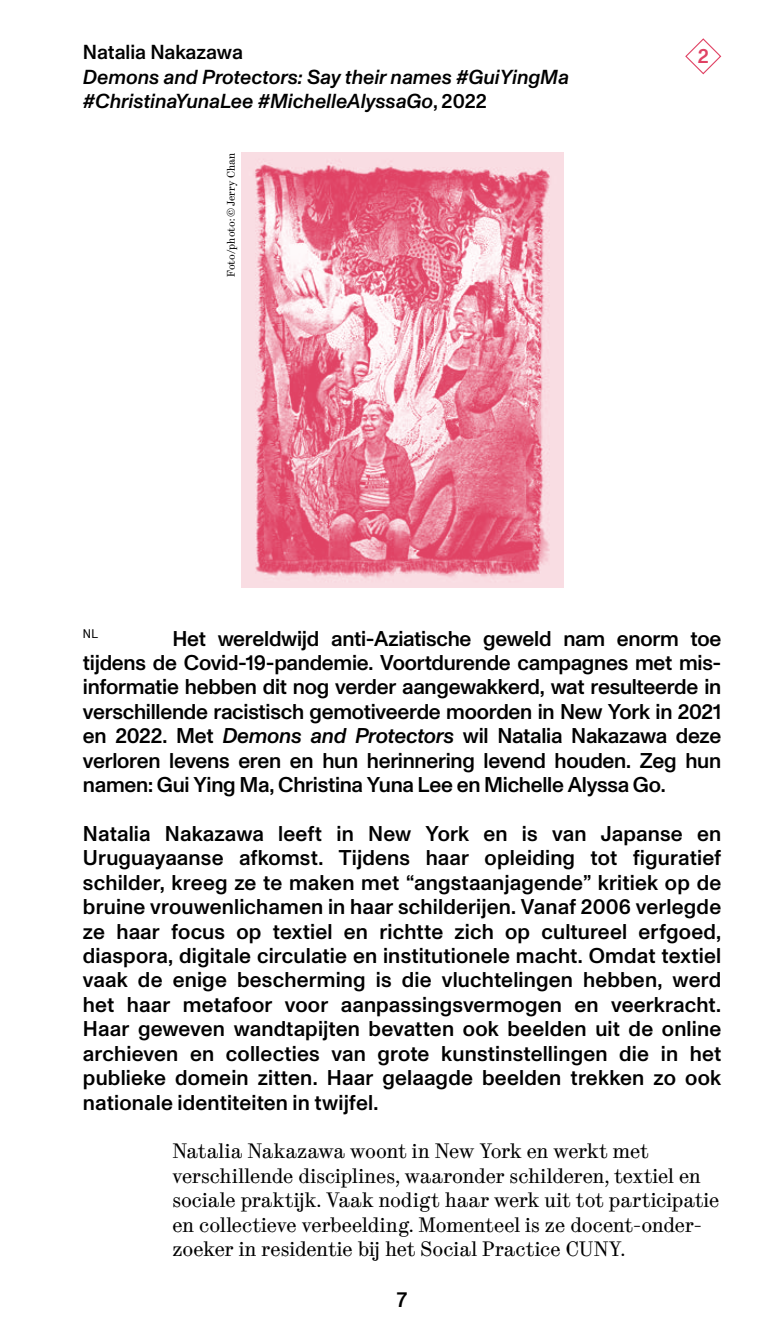
<style>
.page{position:relative;width:766px;height:1340px;background:#fff}
.page>*{position:absolute;margin:0;border:0;box-sizing:border-box;transform-origin:0 0}
.t1{font:500 21.38px/24.3px "ABC Monument Grotesk";letter-spacing:-.005em;color:#000;text-align:justify}
.t2{font:21.38px/24.3px "ABC Synt";color:#000}
.t3{font:italic 500 20.25px/24.5px "ABC Monument Grotesk";color:#000}
.t4{font:500 20.25px "ABC Monument Grotesk";color:#000}
.t5{font:500 20.25px "ABC Monument Grotesk";color:#e04264}
.t6{font:12.38px "Monument Grotesk Semi Mono";color:#000}
.t7{font:11.25px "ABC Synt";color:#000}
.s1{font-style:normal}
.s2{font-style:italic}
</style>
<div class="page">
<svg style="left:685px;top:38px;width:37px;height:37px"></svg>
<img style="left:241px;top:153px;width:322px;height:434px">
<p class="t4" style="left:83px;top:40px;width:161px">Natalia Nakazawa</p>
<p class="t3" style="left:83px;top:65px;width:487px">Demons and Protectors: Say their names #GuiYingMa #ChristinaYunaLee #MichelleAlyssaGo<span class="s1">, 2022</span></p>
<p class="t7" style="left:224px;top:277px;width:125px;rotate:-90deg">Foto/photo: © Jerry Chan</p>
<p class="t5" style="left:697px;top:45px;width:13px">2</p>
<p class="t6" style="left:83px;top:625px;width:17px">NL</p>
<p class="t1" style="left:83px;top:626px;width:639px;text-indent:89px">Het wereldwijd anti-Aziatische geweld nam enorm toe tijdens de Covid-19-pandemie. Voortdurende campagnes met mis&shy;informatie hebben dit nog verder aangewakkerd, wat resulteerde in verschillende racistisch gemotiveerde moorden in New York in 2021 en 2022. Met <span class="s2">Demons and Protectors</span> wil Natalia Nakazawa deze verloren levens eren en hun herinnering levend houden. Zeg hun namen: Gui Ying Ma, Christina Yuna Lee en Michelle Alyssa Go.</p>
<p class="t1" style="left:83px;top:821px;width:639px">Natalia Nakazawa leeft in New York en is van Japanse en Uruguayaanse afkomst. Tijdens haar opleiding tot figuratief schilder, kreeg ze te maken met “angstaanjagende” kritiek op de bruine vrouwenlichamen in haar schilderijen. Vanaf 2006 verlegde ze haar focus op textiel en richtte zich op cultureel erfgoed, diaspora, digitale circulatie en institutionele macht. Omdat textiel vaak de enige bescherming is die vluchtelingen hebben, werd het haar metafoor voor aanpassingsvermogen en veerkracht.<br>Haar geweven wandtapijten bevatten ook beelden uit de online archieven en collecties van grote kunstinstellingen die in het publieke domein zitten. Haar gelaagde beelden trekken zo ook nationale identiteiten in twijfel.</p>
<p class="t2" style="left:172px;top:1139px;width:548px">Natalia Nakazawa woont in New York en werkt met verschillende disciplines, waaronder schilderen, textiel en sociale praktijk. Vaak nodigt haar werk uit tot participatie en collectieve verbeelding. Momenteel is ze docent-onder&shy;zoeker in residentie bij het Social Practice CUNY.</p>
<p class="t1" style="left:397px;top:1287px;width:12px">7</p>
</div>
